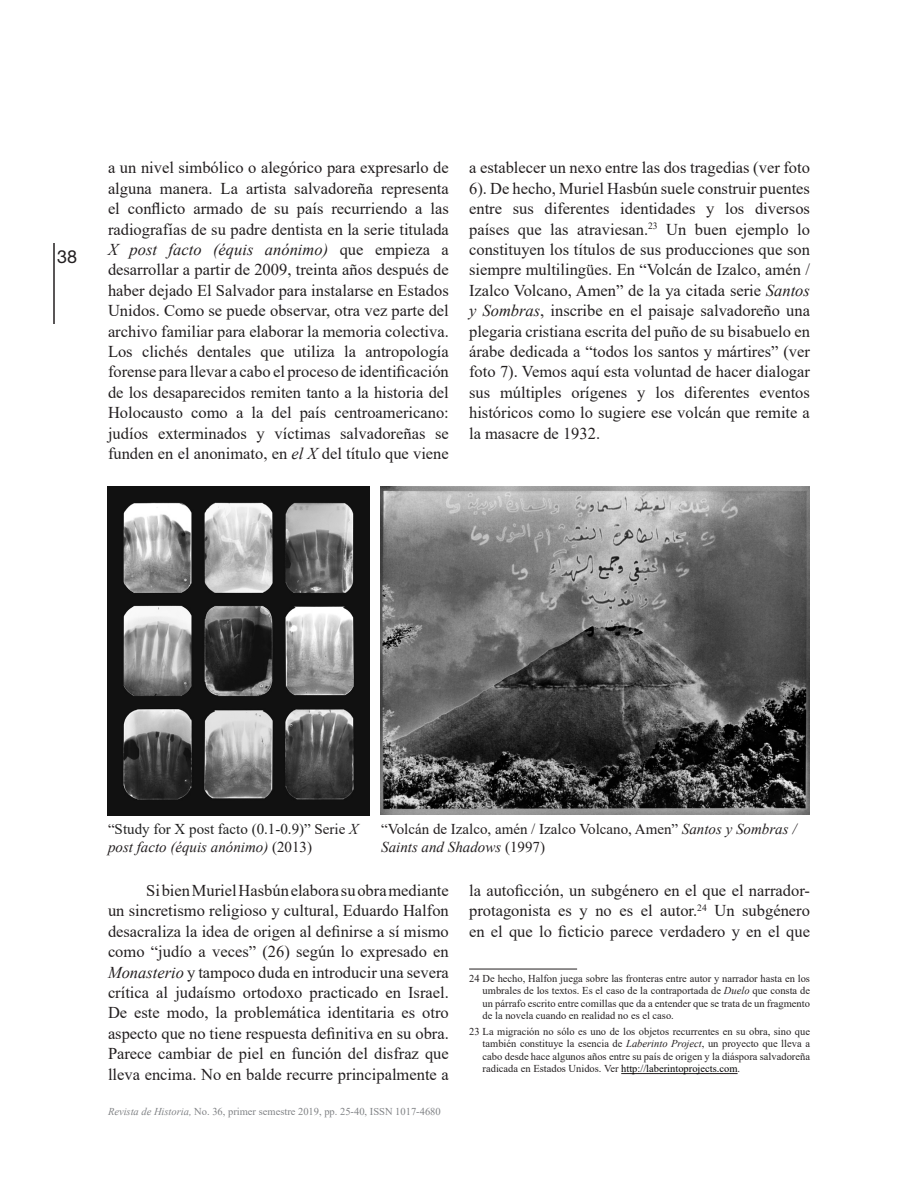
<style>
.page{position:relative;width:918px;height:1188px;background:#fff}
.page>*{position:absolute;margin:0;border:0;box-sizing:border-box;transform-origin:0 0}
.t1{font:18px "Helvetica Neue";color:#231f20}
.t2{font:16.5px/20.4px "Times New Roman";color:#231f20;text-align:justify}
.t3{font:15px/18px "Times New Roman";color:#231f20}
.t4{font:15px/18px "Times New Roman";color:#212121}
.t5{font:10.5px/12.6px "Times New Roman";color:#231f20;text-align:justify}
.t6{font:10.5px "Times New Roman";color:#808285}
.s1{font-style:italic}
.s2{color:#231f20}
.s3{font-style:italic;color:#231f20}
.s4{color:#000}
</style>
<div class="page">
<hr style="left:53px;top:243px;width:2px;height:81px;background:#231f20">
<img style="left:108px;top:487px;width:262px;height:329px">
<img style="left:380px;top:486px;width:430px;height:328px">
<hr style="left:621px;top:1073px;width:117px;height:1px;background:#231f20">
<hr style="left:469px;top:969px;width:108px;height:1px;background:#231f20">
<p class="t1" style="left:57px;top:245px;width:22px">38</p>
<p class="t2" style="left:108px;top:158px;width:342px">a un nivel simbólico o alegórico para expresarlo de alguna manera. La artista salvadoreña representa el conflicto armado de su país recurriendo a las radiografías de su padre dentista en la serie titulada <span class="s1">X post facto (équis anónimo)</span> que empieza a desarrollar a partir de 2009, treinta años después de haber dejado El Salvador para instalarse en Estados Unidos. Como se puede observar, otra vez parte del archivo familiar para elaborar la memoria colectiva.<br>Los clichés dentales que utiliza la antropología forense para llevar a cabo el proceso de identificación de los desaparecidos remiten tanto a la historia del Holocausto como a la del país centroamericano: judíos exterminados y víctimas salvadoreñas se funden en el anonimato, en <span class="s1">el X</span> del título que viene</p>
<p class="t2" style="left:469px;top:158px;width:342px">a establecer un nexo entre las dos tragedias (ver foto 6). De hecho, Muriel Hasbún suele construir puentes entre sus diferentes identidades y los diversos países que las atraviesan.<sup>23</sup> Un buen ejemplo lo constituyen los títulos de sus producciones que son siempre multilingües. En “Volcán de Izalco, amén / Izalco Volcano, Amen” de la ya citada serie <span class="s1">Santos y Sombras</span>, inscribe en el paisaje salvadoreño una plegaria cristiana escrita del puño de su bisabuelo en árabe dedicada a “todos los santos y mártires” (ver foto 7). Vemos aquí esta voluntad de hacer dialogar sus múltiples orígenes y los diferentes eventos históricos como lo sugiere ese volcán que remite a la masacre de 1932.</p>
<p class="t4" style="left:108px;top:820px;width:252px"><span class="s2">“</span>Study for X post facto (0.1-0.9)” <span class="s2">Serie</span> <span class="s3">X post facto (équis anónimo)</span> <span class="s2">(2013)</span></p>
<p class="t3" style="left:381px;top:820px;width:417px">“Volcán de Izalco, amén / Izalco Volcano, Amen” <span class="s1">Santos y Sombras /<br>Saints and Shadows</span> (1997)</p>
<p class="t2" style="left:108px;top:880px;width:342px;text-indent:38px">Si bien Muriel Hasbún elabora su obra mediante un sincretismo religioso y cultural, Eduardo Halfon desacraliza la idea de origen al definirse a sí mismo como “judío a veces” (26) según lo expresado en <span class="s1">Monasterio</span> y tampoco duda en introducir una severa crítica al judaísmo ortodoxo practicado en Israel.<br>De este modo, la problemática identitaria es otro aspecto que no tiene respuesta definitiva en su obra.<br>Parece cambiar de piel en función del disfraz que lleva encima. No en balde recurre principalmente a</p>
<p class="t2" style="left:469px;top:880px;width:342px">la autoficción, un subgénero en el que el narrador&shy;protagonista es y no es el autor.<sup>24</sup> Un subgénero en el que lo ficticio parece verdadero y en el que</p>
<p class="t5" style="left:483px;top:972px;width:329px;text-indent:-14px">24 De hecho, Halfon juega sobre las fronteras entre autor y narrador hasta en los umbrales de los textos. Es el caso de la contraportada de <span class="s1">Duelo</span> que consta de un párrafo escrito entre comillas que da a entender que se trata de un fragmento de la novela cuando en realidad no es el caso.</p>
<p class="t5" style="left:483px;top:1025px;width:329px;text-indent:-14px">23 La migración no sólo es uno de los objetos recurrentes en su obra, sino que también constituye la esencia de <span class="s1">Laberinto Project</span>, un proyecto que lleva a cabo desde hace algunos años entre su país de origen y la diáspora salvadoreña radicada en Estados Unidos. Ver <span class="s4">http://laberintoprojects.com</span>.</p>
<p class="t6" style="left:108px;top:1105px;width:334px"><span class="s1">Revista de Historia,</span> No. 36, primer semestre 2019, pp. 25-40, ISSN 1017-4680</p>
</div>
